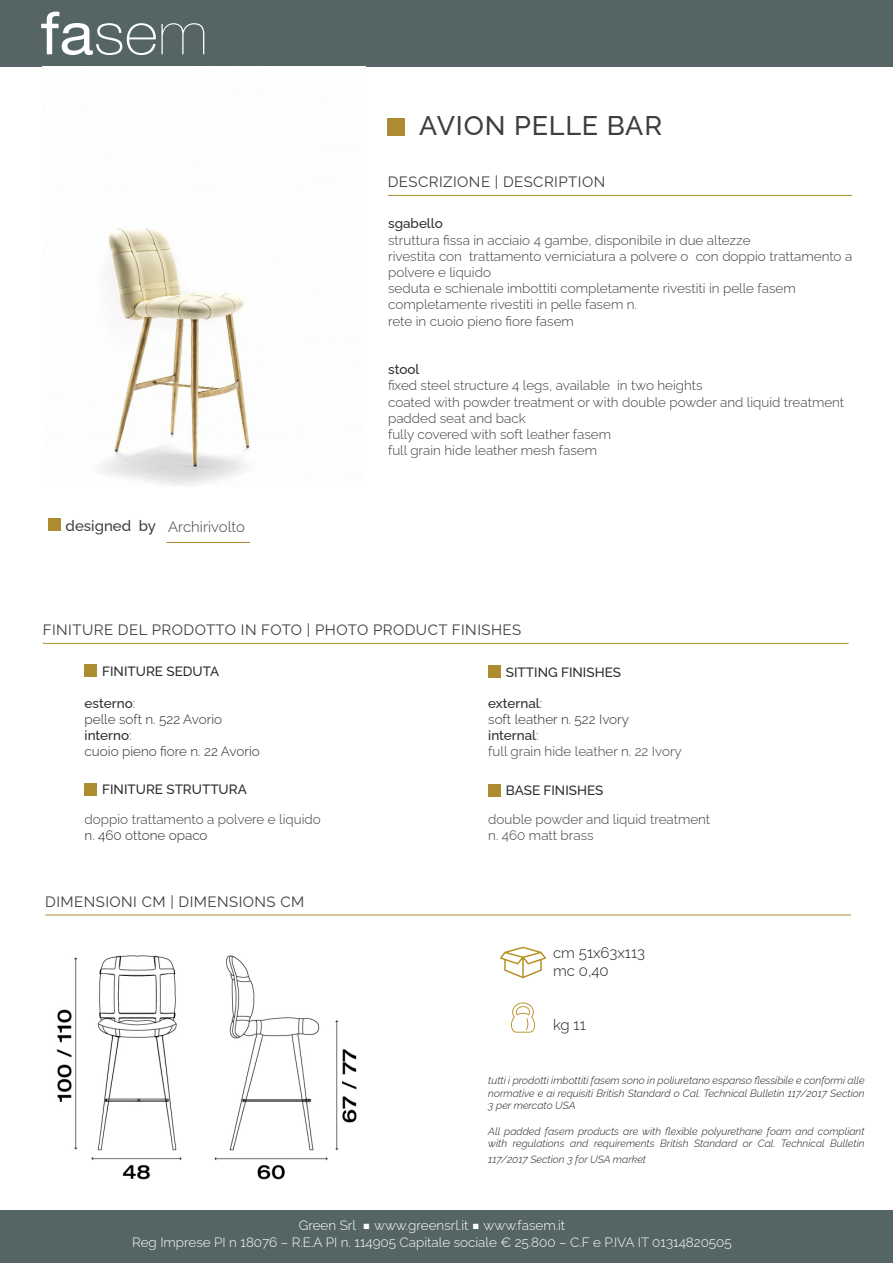
<style>
.page{position:relative;width:893px;height:1263px;background:#fff}
.page>*{position:absolute;margin:0;border:0;box-sizing:border-box;transform-origin:0 0}
.t1{font:500 27px "Raleway";letter-spacing:.03em;color:#3c3f41}
.t2{font:15px "Raleway";letter-spacing:.03em;color:#3c3f41}
.t3{font:300 15px/18px "Raleway";color:#231f20}
.t4{font:300 15px "Raleway";color:#3c3f41}
.t5{font:500 15px "Raleway";color:#3c3f41}
.t6{font:300 13.5px/16.2px "Raleway";color:#3c3f41}
.t7{font:300 13.5px/16.2px "Raleway";color:#fff;text-align:center}
.t8{font:300 13.5px/16.2px "Raleway";color:#292c2f}
.t9{font:500 13.5px "Raleway";color:#292c2f}
.t10{font:italic 300 10.5px/12.6px "Raleway";color:#231f20;text-align:justify}
.s1{font-weight:500}
.s2{font-weight:500;color:#292c2f}
.s3{color:#292c2f}
.s4{font-family:"Montserrat Alternates";font-weight:400}
</style>
<div class="page">
<div style="left:0;top:0;width:893px;height:67px;background:#556465"></div>
<svg style="left:41px;top:12px;width:163px;height:43px"></svg>
<div style="left:0;top:1210px;width:893px;height:53px;background:#556465"></div>
<div style="left:388px;top:118px;width:17px;height:17px;background:#ad8b30"></div>
<hr style="left:388px;top:195px;width:464px;height:1px;background:#ad8b30">
<hr style="left:43px;top:643px;width:806px;height:1px;background:#ad8b30">
<div style="left:84px;top:664px;width:13px;height:13px;background:#ad8b30"></div>
<div style="left:84px;top:783px;width:13px;height:13px;background:#ad8b30"></div>
<hr style="left:45px;top:914px;width:806px;height:1px;background:#ad8b30">
<div style="left:48px;top:519px;width:12px;height:12px;background:#ad8b30"></div>
<div style="left:488px;top:665px;width:13px;height:13px;background:#ad8b30"></div>
<div style="left:488px;top:784px;width:13px;height:13px;background:#ad8b30"></div>
<img style="left:101px;top:228px;width:150px;height:257px">
<img style="left:56px;top:955px;width:301px;height:225px">
<hr style="left:166px;top:542px;width:84px;height:1px;background:#ad8b30">
<svg style="left:511px;top:1002px;width:24px;height:30px"></svg>
<svg style="left:500px;top:947px;width:46px;height:31px"></svg>
<h1 class="t1" style="left:419px;top:116px;width:244px">AVION PELLE BAR</h1>
<p class="t2" style="left:388px;top:176px;width:219px">DESCRIZIONE | DESCRIPTION</p>
<p class="t5" style="left:66px;top:520px;width:92px">designed by</p>
<p class="t4" style="left:168px;top:521px;width:79px">Archirivolto</p>
<p class="t9" style="left:388px;top:218px;width:56px">sgabello</p>
<p class="t6" style="left:388px;top:233px;width:466px">struttura fissa in acciaio 4 gambe, disponibile in due altezze<br>rivestita con trattamento verniciatura a polvere o con doppio trattamento a polvere e liquido<br>seduta e schienale imbottiti completamente rivestiti in pelle fasem completamente rivestiti in pelle fasem n.<br>rete in cuoio pieno fiore fasem</p>
<p class="t9" style="left:388px;top:364px;width:33px">stool</p>
<p class="t6" style="left:388px;top:376px;width:458px">fixed steel structure 4 legs, available in two heights<br>coated with powder treatment or with double powder and liquid treatment padded seat and back<br>fully covered with soft leather fasem<br>full grain hide leather mesh fasem</p>
<p class="t2" style="left:43px;top:624px;width:480px">FINITURE DEL PRODOTTO IN FOTO | PHOTO PRODUCT FINISHES</p>
<p class="t9" style="left:102px;top:666px;width:118px">FINITURE SEDUTA</p>
<p class="t9" style="left:506px;top:667px;width:117px">SITTING FINISHES</p>
<p class="t8" style="left:85px;top:696px;width:177px"><span class="s1">esterno</span>:<br>pelle soft n. 522 Avorio <span class="s1">interno</span>:<br>cuoio pieno fiore n. 22 Avorio</p>
<p class="t6" style="left:488px;top:696px;width:195px"><span class="s2">external</span><span class="s3">:<br>soft leather n. 522 Ivory </span><span class="s2">internal</span><span class="s3">:<br></span>full grain hide leather n. 22 Ivory</p>
<p class="t9" style="left:102px;top:784px;width:146px">FINITURE STRUTTURA</p>
<p class="t9" style="left:506px;top:785px;width:99px">BASE FINISHES</p>
<p class="t6" style="left:85px;top:812px;width:238px">doppio trattamento a polvere e liquido</p>
<p class="t8" style="left:85px;top:828px;width:124px">n. 460 ottone opaco</p>
<p class="t6" style="left:488px;top:809px;width:224px">double powder and liquid treatment n. 460 matt brass</p>
<p class="t2" style="left:45px;top:895px;width:261px">DIMENSIONI CM | DIMENSIONS CM</p>
<p class="t3" style="left:553px;top:942px;width:93px">cm 51x63x113 mc 0,40</p>
<p class="t3" style="left:553px;top:1017px;width:34px">kg 11</p>
<p class="t10" style="left:488px;top:1073px;width:378px">tutti i prodotti imbottiti fasem sono in poliuretano espanso flessibile e conformi alle normative e ai requisiti British Standard o Cal. Technical Bulletin 117/2017 Section 3 per mercato USA</p>
<p class="t10" style="left:488px;top:1123px;width:378px">All padded fasem products are with flexible polyurethane foam and compliant with regulations and requirements British Standard or Cal. Technical Bulletin</p>
<p class="t10" style="left:488px;top:1152px;width:159px">117/2017 Section 3 for USA market</p>
<p class="t7" style="left:132px;top:1219px;width:601px">Green Srl <span class="s4">■</span> www.greensrl.it <span class="s4">■</span> www.fasem.it<br>Reg Imprese PI n 18076 – R.E.A PI n. 114905 Capitale sociale € 25.800 – C.F e P.IVA IT 01314820505</p>
</div>
